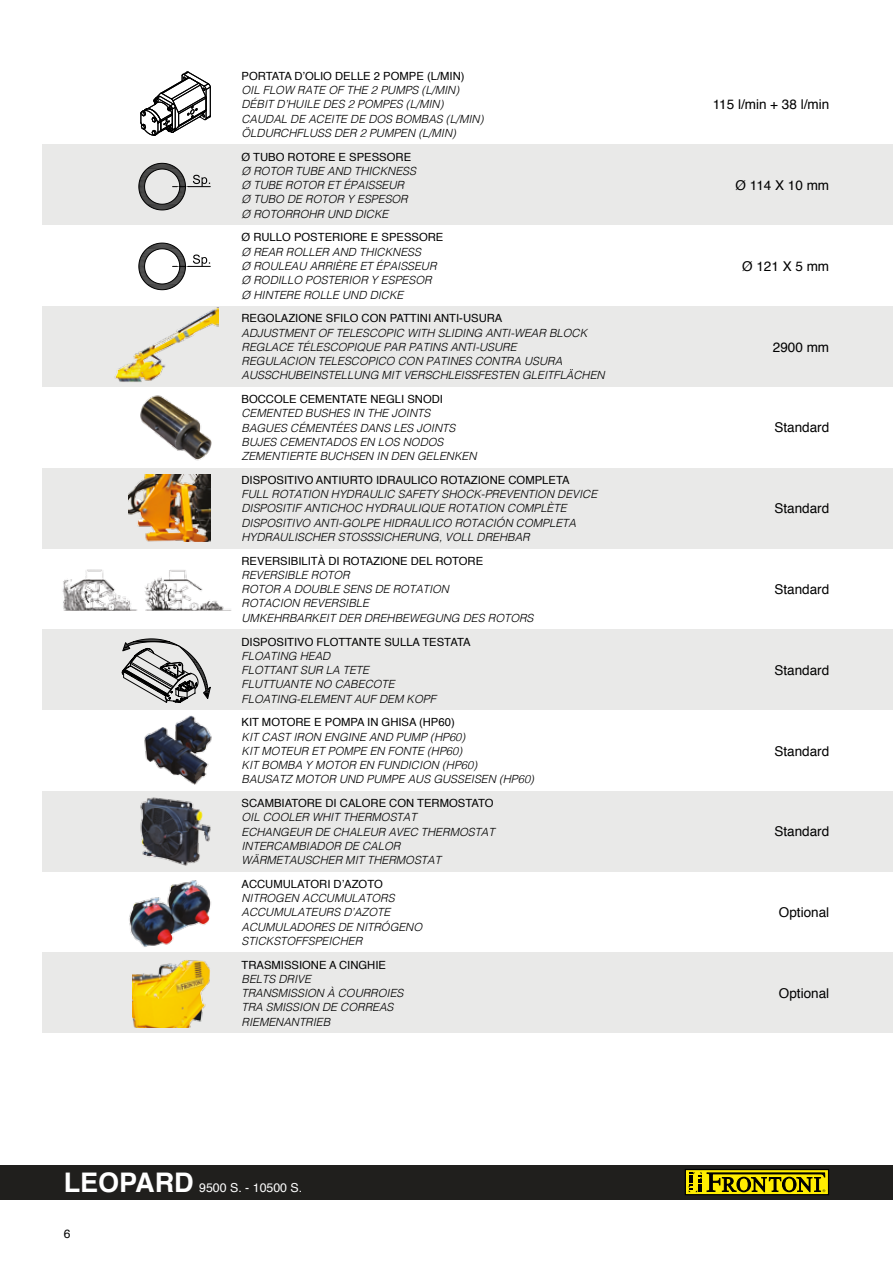
<style>
.page{position:relative;width:893px;height:1263px;background:#fff}
.page>*{position:absolute;margin:0;border:0;box-sizing:border-box;transform-origin:0 0}
.t1{font:13.5px "Helvetica";color:#000}
.t2{font:12.3px "Helvetica";color:#fff}
.t3{font:12px "Helvetica";color:#000}
.t4{font:italic 300 11.25px/14.2px "Helvetica";color:#000}
.t5{font:11.25px "Helvetica";color:#000}
.s1{font-weight:700;font-size:27px}
</style>
<div class="page">
<div style="left:43px;top:306px;width:850px;height:81px;background:#e9e9e8"></div>
<div style="left:43px;top:468px;width:850px;height:81px;background:#e9e9e8"></div>
<div style="left:43px;top:629px;width:850px;height:81px;background:#e9e9e8"></div>
<div style="left:43px;top:791px;width:850px;height:81px;background:#e9e9e8"></div>
<div style="left:43px;top:952px;width:850px;height:81px;background:#e9e9e8"></div>
<div style="left:43px;top:145px;width:850px;height:80px;background:#e9e9e8"></div>
<img style="left:128px;top:475px;width:82px;height:67px">
<img style="left:140px;top:395px;width:72px;height:66px">
<svg style="left:122px;top:639px;width:89px;height:63px"></svg>
<img style="left:62px;top:569px;width:170px;height:42px">
<svg style="left:141px;top:72px;width:70px;height:64px"></svg>
<svg style="left:139px;top:163px;width:71px;height:48px"></svg>
<svg style="left:139px;top:243px;width:71px;height:48px"></svg>
<div style="left:0;top:1165px;width:893px;height:34px;background:#201f1d"></div>
<img style="left:140px;top:797px;width:71px;height:69px">
<img style="left:129px;top:880px;width:82px;height:67px">
<img style="left:144px;top:715px;width:68px;height:70px">
<img style="left:133px;top:960px;width:77px;height:67px">
<img style="left:114px;top:308px;width:104px;height:74px">
<div style="left:685px;top:1169px;width:143px;height:26px;background:#ffed00"></div>
<div style="left:685px;top:1169px;width:144px;height:26px;border:1px solid #000"></div>
<svg style="left:689px;top:1172px;width:137px;height:21px"></svg>
<p class="t5" style="left:242px;top:67px;width:224px">PORTATA D’OLIO DELLE 2 POMPE (L/MIN)</p>
<p class="t4" style="left:242px;top:82px;width:243px">OIL FLOW RATE OF THE 2 PUMPS (L/MIN)<br>DÉBIT D’HUILE DES 2 POMPES (L/MIN)<br>CAUDAL DE ACEITE DE DOS BOMBAS (L/MIN)<br>ÖLDURCHFLUSS DER 2 PUMPEN (L/MIN)</p>
<p class="t5" style="left:242px;top:148px;width:171px">Ø TUBO ROTORE E SPESSORE</p>
<p class="t4" style="left:242px;top:163px;width:176px">Ø ROTOR TUBE AND THICKNESS<br>Ø TUBE ROTOR ET ÉPAISSEUR<br>Ø TUBO DE ROTOR Y ESPESOR<br>Ø ROTORROHR UND DICKE</p>
<p class="t5" style="left:242px;top:229px;width:203px">Ø RULLO POSTERIORE E SPESSORE</p>
<p class="t4" style="left:242px;top:244px;width:197px">Ø REAR ROLLER AND THICKNESS<br>Ø ROULEAU ARRIÈRE ET ÉPAISSEUR<br>Ø RODILLO POSTERIOR Y ESPESOR<br>Ø HINTERE ROLLE UND DICKE</p>
<p class="t5" style="left:242px;top:310px;width:262px">REGOLAZIONE SFILO CON PATTINI ANTI-USURA</p>
<p class="t4" style="left:242px;top:325px;width:365px">ADJUSTMENT OF TELESCOPIC WITH SLIDING ANTI-WEAR BLOCK REGLACE TÉLESCOPIQUE PAR PATINS ANTI-USURE<br>REGULACION TELESCOPICO CON PATINES CONTRA USURA AUSSCHUBEINSTELLUNG MIT VERSCHLEISSFESTEN GLEITFLÄCHEN</p>
<p class="t5" style="left:242px;top:390px;width:203px">BOCCOLE CEMENTATE NEGLI SNODI</p>
<p class="t4" style="left:242px;top:406px;width:237px">CEMENTED BUSHES IN THE JOINTS<br>BAGUES CÉMENTÉES DANS LES JOINTS<br>BUJES CEMENTADOS EN LOS NODOS<br>ZEMENTIERTE BUCHSEN IN DEN GELENKEN</p>
<p class="t5" style="left:242px;top:471px;width:329px">DISPOSITIVO ANTIURTO IDRAULICO ROTAZIONE COMPLETA</p>
<p class="t4" style="left:242px;top:486px;width:357px">FULL ROTATION HYDRAULIC SAFETY SHOCK-PREVENTION DEVICE DISPOSITIF ANTICHOC HYDRAULIQUE ROTATION COMPLÈTE DISPOSITIVO ANTI-GOLPE HIDRAULICO ROTACIÓN COMPLETA HYDRAULISCHER STOSSSICHERUNG, VOLL DREHBAR</p>
<p class="t5" style="left:242px;top:552px;width:243px">REVERSIBILITÀ DI ROTAZIONE DEL ROTORE</p>
<p class="t4" style="left:242px;top:567px;width:293px">REVERSIBLE ROTOR<br>ROTOR A DOUBLE SENS DE ROTATION<br>ROTACION REVERSIBLE<br>UMKEHRBARKEIT DER DREHBEWEGUNG DES ROTORS</p>
<p class="t5" style="left:242px;top:633px;width:231px">DISPOSITIVO FLOTTANTE SULLA TESTATA</p>
<p class="t4" style="left:242px;top:648px;width:196px">FLOATING HEAD<br>FLOTTANT SUR LA TETE<br>FLUTTUANTE NO CABECOTE<br>FLOATING-ELEMENT AUF DEM KOPF</p>
<p class="t5" style="left:242px;top:714px;width:215px">KIT MOTORE E POMPA IN GHISA (HP60)</p>
<p class="t4" style="left:242px;top:729px;width:294px">KIT CAST IRON ENGINE AND PUMP (HP60)<br>KIT MOTEUR ET POMPE EN FONTE (HP60)<br>KIT BOMBA Y MOTOR EN FUNDICION (HP60)<br>BAUSATZ MOTOR UND PUMPE AUS GUSSEISEN (HP60)</p>
<p class="t5" style="left:242px;top:794px;width:253px">SCAMBIATORE DI CALORE CON TERMOSTATO</p>
<p class="t4" style="left:242px;top:809px;width:255px">OIL COOLER WHIT THERMOSTAT<br>ECHANGEUR DE CHALEUR AVEC THERMOSTAT<br>INTERCAMBIADOR DE CALOR<br>WÄRMETAUSCHER MIT THERMOSTAT</p>
<p class="t5" style="left:242px;top:875px;width:143px">ACCUMULATORI D’AZOTO</p>
<p class="t4" style="left:242px;top:890px;width:182px">NITROGEN ACCUMULATORS<br>ACCUMULATEURS D’AZOTE<br>ACUMULADORES DE NITRÓGENO<br>STICKSTOFFSPEICHER</p>
<p class="t5" style="left:242px;top:956px;width:146px">TRASMISSIONE A CINGHIE</p>
<p class="t4" style="left:242px;top:971px;width:163px">BELTS DRIVE<br>TRANSMISSION À COURROIES<br>TRA SMISSION DE CORREAS<br>RIEMENANTRIEB</p>
<p class="t2" style="left:64px;top:1178px;width:240px"><span class="s1">LEOPARD</span> 9500 S. - 10500 S.</p>
<p class="t3" style="left:64px;top:1224px;width:8px">6</p>
<p class="t1" style="left:713px;top:94px;width:118px">115 l/min + 38 l/min</p>
<p class="t1" style="left:736px;top:175px;width:95px">Ø 114 X 10 mm</p>
<p class="t1" style="left:742px;top:256px;width:89px">Ø 121 X 5 mm</p>
<p class="t1" style="left:773px;top:336px;width:58px">2900 mm</p>
<p class="t1" style="left:774px;top:417px;width:56px">Standard</p>
<p class="t1" style="left:774px;top:498px;width:56px">Standard</p>
<p class="t1" style="left:774px;top:579px;width:56px">Standard</p>
<p class="t1" style="left:774px;top:660px;width:56px">Standard</p>
<p class="t1" style="left:774px;top:740px;width:56px">Standard</p>
<p class="t1" style="left:774px;top:821px;width:56px">Standard</p>
<p class="t1" style="left:779px;top:902px;width:52px">Optional</p>
<p class="t1" style="left:779px;top:983px;width:52px">Optional</p>
</div>
